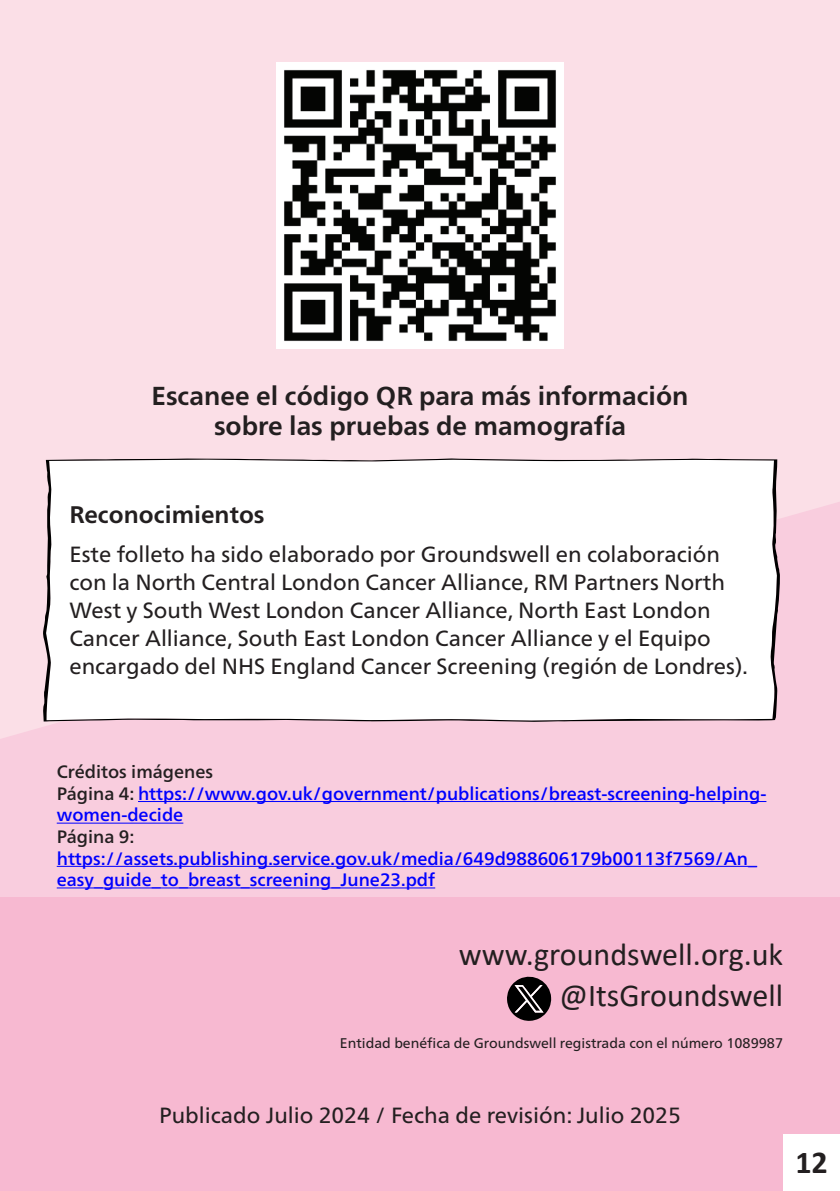
<style>
.page{position:relative;width:840px;height:1191px;background:#fff}
.page>*{position:absolute;margin:0;border:0;box-sizing:border-box;transform-origin:0 0}
.t1{font:32px "Calibri";color:#231f20}
.t2{font:700 32px "Calibri";color:#231f20}
.Body_10_3mm_indent_l{font:700 26px/30px "Frutiger Neue LTW1 G";color:#231f20;text-align:center}
.Body_10_3mm_indent_l-2{font:700 24px "Frutiger Neue LTW1 G";color:#231f20}
.Body_10_3mm_indent_l-3{font:22px/28px "Frutiger Neue LTW1 G";color:#231f20}
.t3{font:500 18px/21.6px "Frutiger Neue LTW1 G";color:#00f}
.t4{font:500 18px "Frutiger Neue LTW1 G";color:#231f20}
.t5{font:14px "Frutiger Neue LTW1 G";color:#231f20}
.s1{color:#231f20}
</style>
<div class="page">
<div style="left:0;top:0;width:839px;height:1191px;background:#fbdfe7"></div>
<div style="left:0;top:502px;width:839px;height:395px;background:#f9cdde"></div>
<div style="left:0;top:897px;width:839px;height:294px;background:#f7b9d1"></div>
<img style="left:276px;top:62px;width:287px;height:287px">
<div style="left:782px;top:1134px;width:57px;height:57px;background:#fff"></div>
<svg style="left:507px;top:976px;width:44px;height:44px"></svg>
<div style="left:42px;top:458px;width:737px;height:264px;background:#fff"></div>
<hr style="left:138px;top:801px;width:628px;height:1px;background:#00f">
<hr style="left:57px;top:822px;width:126px;height:1px;background:#00f">
<hr style="left:57px;top:866px;width:699px;height:1px;background:#00f">
<hr style="left:57px;top:887px;width:378px;height:1px;background:#00f">
<p class="Body_10_3mm_indent_l" style="left:151px;top:381px;width:538px">Escanee el código QR para más información sobre las pruebas de mamografía</p>
<p class="Body_10_3mm_indent_l-2" style="left:69px;top:500px;width:197px">Reconocimientos</p>
<p class="Body_10_3mm_indent_l-3" style="left:69px;top:540px;width:679px">Este folleto ha sido elaborado por Groundswell en colaboración con la North Central London Cancer Alliance, RM Partners North West y South West London Cancer Alliance, North East London Cancer Alliance, South East London Cancer Alliance y el Equipo encargado del NHS England Cancer Screening (región de Londres).</p>
<p class="t4" style="left:57px;top:761px;width:158px">Créditos imágenes</p>
<p class="t3" style="left:57px;top:782px;width:710px"><span class="s1">Página 4:</span> https://www.gov.uk/government/publications/breast-screening-helping&shy;women-decide</p>
<p class="t3" style="left:57px;top:825px;width:701px"><span class="s1">Página 9: </span>https://assets.publishing.service.gov.uk/media/649d988606179b00113f7569/An_ easy_guide_to_breast_screening_June23.pdf</p>
<p class="t1" style="left:458px;top:932px;width:325px">www.groundswell.org.uk</p>
<p class="t1" style="left:559px;top:973px;width:225px">@ItsGroundswell</p>
<p class="t5" style="left:340px;top:1035px;width:444px">Entidad benéfica de Groundswell registrada con el número 1089987</p>
<p class="Body_10_3mm_indent_l-3" style="left:159px;top:1100px;width:523px">Publicado Julio 2024 / Fecha de revisión: Julio 2025</p>
<h1 class="t2" style="left:794px;top:1139px;width:34px">12</h1>
</div>
